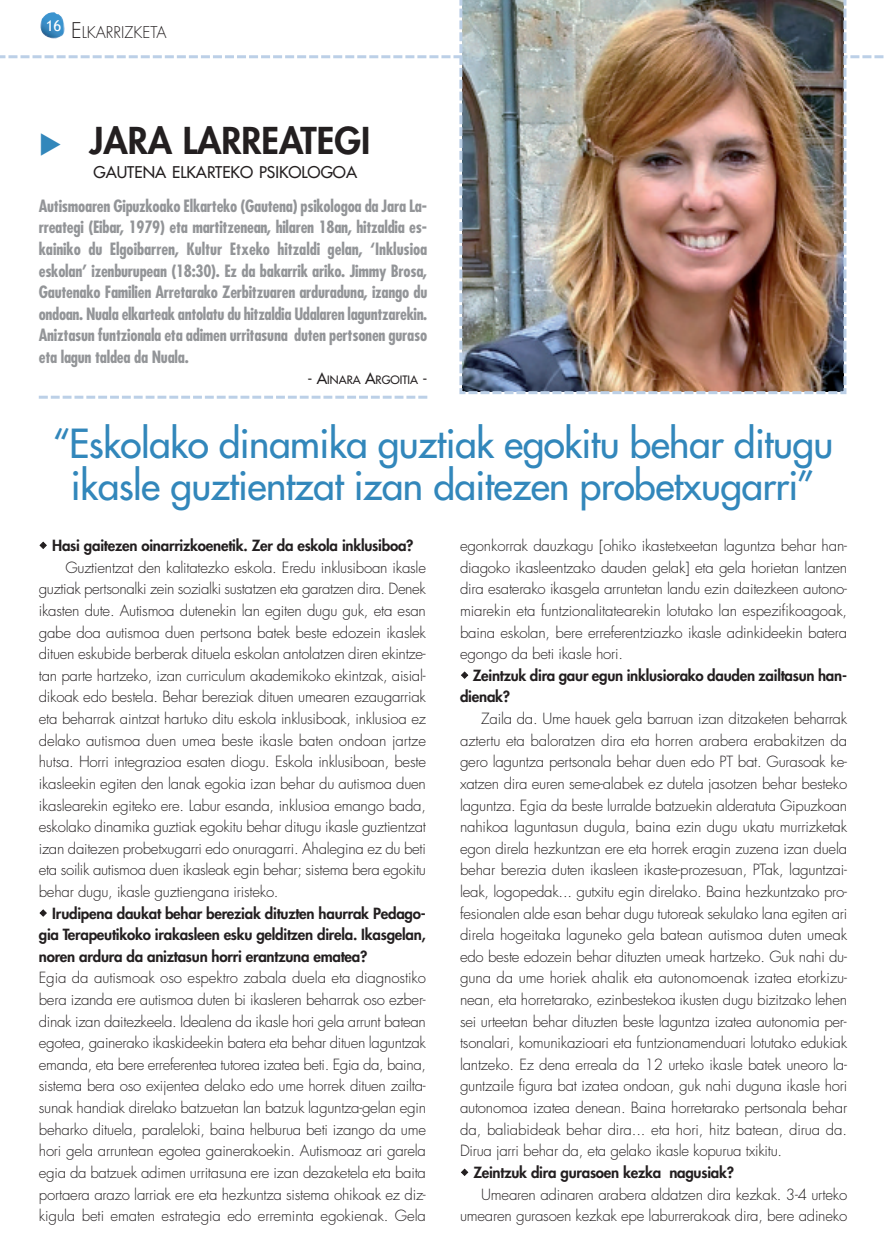
<style>
.page{position:relative;width:886px;height:1256px;background:#fff}
.page>*{position:absolute;margin:0;border:0;box-sizing:border-box;transform-origin:0 0}
.t1{font:39px/42px "Futura";letter-spacing:-.015em;color:#3287bb;text-align:center}
.t2{font:800 36px "Futura";color:#231f20}
.t3{font:700 condensed 16.5px/21.6px "Futura";letter-spacing:-.015em;color:#939598;text-align:justify}
.t4{font:15.75px "Futura";color:#231f20}
.t5{font:300 15.75px "Futura";color:#231f20}
.t6{font:300 15px/21.6px "Futura";letter-spacing:-.015em;color:#231f20;text-align:justify}
.t7{font:800 15px/21.6px "Futura";letter-spacing:-.015em;color:#231f20;text-align:justify}
.t8{font:15px "Trebuchet MS";color:#fff}
.t9{font:11.25px "Futura";color:#231f20}
.s1{font-size:21px}
.s2{color:#3287bb}
.s3{font-size:15px}
</style>
<div class="page">
<img style="left:0;top:0;width:884px;height:398px">
<p class="t8" style="left:46px;top:17px;width:17px">16</p>
<p class="t5" style="left:71px;top:25px;width:97px"><span class="s1">E</span>LKARRIZKETA</p>
<h2 class="t2" style="left:39px;top:124px;width:333px"><span class="s2">◆</span> JARA LARREATEGI</h2>
<p class="t4" style="left:93px;top:165px;width:265px">GAUTENA ELKARTEKO PSIKOLOGOA</p>
<p class="t3" style="left:39px;top:196px;width:390px">Autismoaren Gipuzkoako Elkarteko (Gautena) psikologoa da Jara La&shy;rreategi (Eibar, 1979) eta martitzenean, hilaren 18an, hitzaldia es&shy;kainiko du Elgoibarren, Kultur Etxeko hitzaldi gelan, ‘Inklusioa eskolan’ izenburupean (18:30). Ez da bakarrik ariko. Jimmy Brosa, Gautenako Familien Arretarako Zerbitzuaren arduraduna, izango du ondoan. Nuala elkarteak antolatu du hitzaldia Udalaren laguntzarekin.<br>Aniztasun funtzionala eta adimen urritasuna duten pertsonen guraso eta lagun taldea da Nuala.</p>
<p class="t9" style="left:307px;top:374px;width:121px"><span class="s3">- A</span>INARA <span class="s3">A</span>RGOITIA <span class="s3">-</span></p>
<h1 class="t1" style="left:53px;top:425px;width:782px">“Eskolako dinamika guztiak egokitu behar ditugu ikasle guztientzat izan daitezen probetxugarri”</h1>
<p class="t7" style="left:52px;top:536px;width:363px">Hasi gaitezen oinarrizkoenetik. Zer da eskola inklusiboa?</p>
<p class="t6" style="left:39px;top:557px;width:388px;text-indent:27px">Guztientzat den kalitatezko eskola. Eredu inklusiboan ikasle guztiak pertsonalki zein sozialki sustatzen eta garatzen dira. Denek ikasten dute. Autismoa dutenekin lan egiten dugu guk, eta esan gabe doa autismoa duen pertsona batek beste edozein ikaslek dituen eskubide berberak dituela eskolan antolatzen diren ekintze&shy;tan parte hartzeko, izan curriculum akademikoko ekintzak, aisial&shy;dikoak edo bestela. Behar bereziak dituen umearen ezaugarriak eta beharrak aintzat hartuko ditu eskola inklusiboak, inklusioa ez delako autismoa duen umea beste ikasle baten ondoan jartze hutsa. Horri integrazioa esaten diogu. Eskola inklusiboan, beste ikasleekin egiten den lanak egokia izan behar du autismoa duen ikaslearekin egiteko ere. Labur esanda, inklusioa emango bada, eskolako dinamika guztiak egokitu behar ditugu ikasle guztientzat izan daitezen probetxugarri edo onuragarri. Ahalegina ez du beti eta soilik autismoa duen ikasleak egin behar; sistema bera egokitu behar dugu, ikasle guztiengana iristeko.</p>
<p class="t7" style="left:39px;top:903px;width:388px;text-indent:13px">Irudipena daukat behar bereziak dituzten haurrak Pedago&shy;gia Terapeutikoko irakasleen esku gelditzen direla. Ikasgelan, noren ardura da aniztasun horri erantzuna ematea?</p>
<p class="t6" style="left:39px;top:968px;width:388px">Egia da autismoak oso espektro zabala duela eta diagnostiko bera izanda ere autismoa duten bi ikasleren beharrak oso ezber&shy;dinak izan daitezkeela. Idealena da ikasle hori gela arrunt batean egotea, gainerako ikaskideekin batera eta behar dituen laguntzak emanda, eta bere erreferentea tutorea izatea beti. Egia da, baina, sistema bera oso exijentea delako edo ume horrek dituen zailta&shy;sunak handiak direlako batzuetan lan batzuk laguntza-gelan egin beharko dituela, paraleloki, baina helburua beti izango da ume hori gela arruntean egotea gainerakoekin. Autismoaz ari garela egia da batzuek adimen urritasuna ere izan dezaketela eta baita portaera arazo larriak ere eta hezkuntza sistema ohikoak ez diz&shy;kigula beti ematen estrategia edo erreminta egokienak. Gela</p>
<p class="t6" style="left:460px;top:536px;width:388px">egonkorrak dauzkagu [ohiko ikastetxeetan laguntza behar han&shy;diagoko ikasleentzako dauden gelak] eta gela horietan lantzen dira esaterako ikasgela arruntetan landu ezin daitezkeen autono&shy;miarekin eta funtzionalitatearekin lotutako lan espezifikoagoak, baina eskolan, bere erreferentziazko ikasle adinkideekin batera egongo da beti ikasle hori.</p>
<p class="t7" style="left:460px;top:665px;width:388px;text-indent:13px">Zeintzuk dira gaur egun inklusiorako dauden zailtasun han&shy;dienak?</p>
<p class="t6" style="left:460px;top:709px;width:388px;text-indent:21px">Zaila da. Ume hauek gela barruan izan ditzaketen beharrak aztertu eta baloratzen dira eta horren arabera erabakitzen da gero laguntza pertsonala behar duen edo PT bat. Gurasoak ke&shy;xatzen dira euren seme-alabek ez dutela jasotzen behar besteko laguntza. Egia da beste lurralde batzuekin alderatuta Gipuzkoan nahikoa laguntasun dugula, baina ezin dugu ukatu murrizketak egon direla hezkuntzan ere eta horrek eragin zuzena izan duela behar berezia duten ikasleen ikaste-prozesuan, PTak, laguntzai&shy;leak, logopedak... gutxitu egin direlako. Baina hezkuntzako pro&shy;fesionalen alde esan behar dugu tutoreak sekulako lana egiten ari direla hogeitaka laguneko gela batean autismoa duten umeak edo beste edozein behar dituzten umeak hartzeko. Guk nahi du&shy;guna da ume horiek ahalik eta autonomoenak izatea etorkizu&shy;nean, eta horretarako, ezinbestekoa ikusten dugu bizitzako lehen sei urteetan behar dituzten beste laguntza izatea autonomia per&shy;tsonalari, komunikazioari eta funtzionamenduari lotutako edukiak lantzeko. Ez dena erreala da 12 urteko ikasle batek uneoro la&shy;guntzaile figura bat izatea ondoan, guk nahi duguna ikasle hori autonomoa izatea denean. Baina horretarako pertsonala behar da, baliabideak behar dira... eta hori, hitz batean, dirua da.<br>Dirua jarri behar da, eta gelako ikasle kopurua txikitu.</p>
<p class="t7" style="left:473px;top:1162px;width:262px">Zeintzuk dira gurasoen kezka nagusiak?</p>
<p class="t6" style="left:460px;top:1184px;width:388px;text-align:right">Umearen adinaren arabera aldatzen dira kezkak. 3-4 urteko umearen gurasoen kezkak epe laburrerakoak dira, bere adineko</p>
</div>
